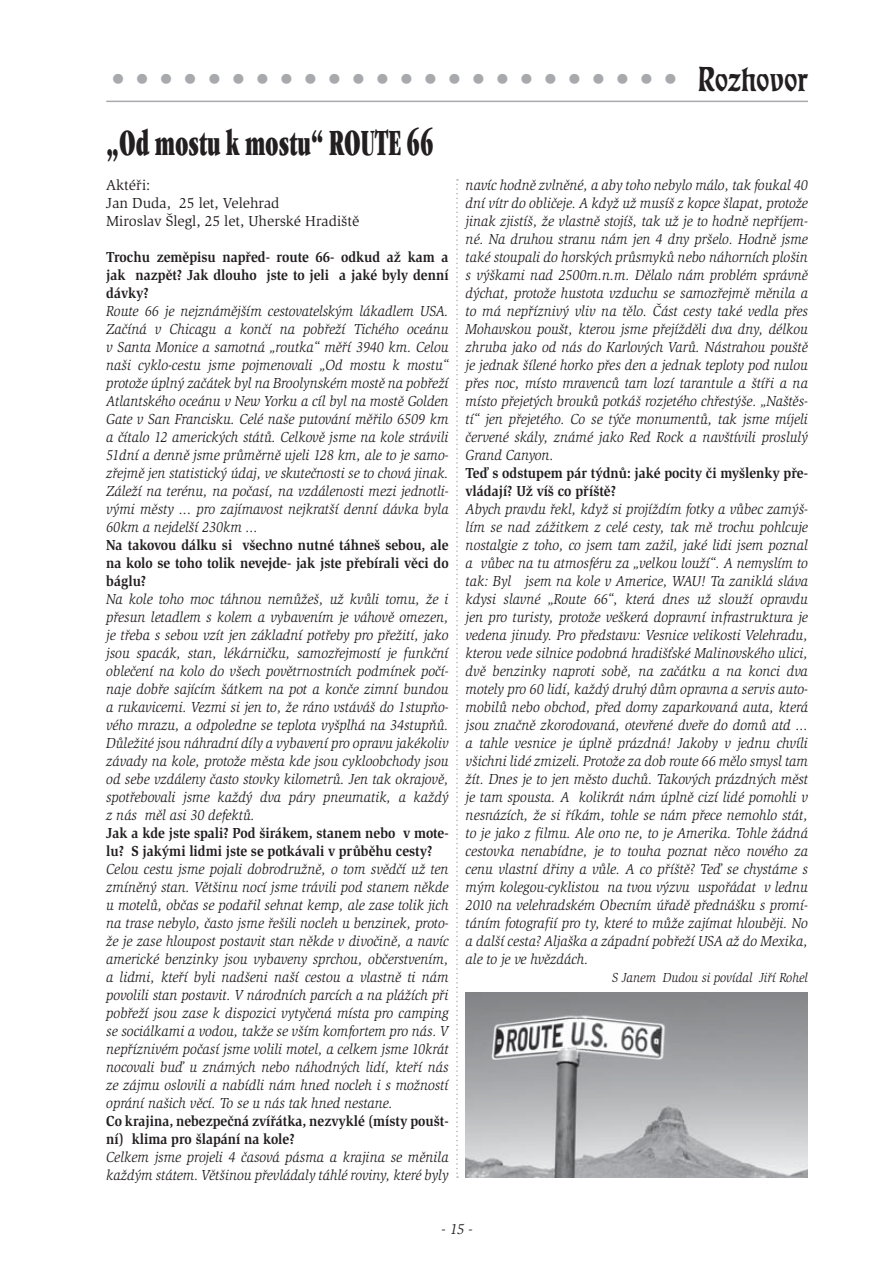
<style>
.page{position:relative;width:893px;height:1263px;background:#fff}
.page>*{position:absolute;margin:0;border:0;box-sizing:border-box;transform-origin:0 0}
.t1{font:36px "Eckmann DCE";color:#a7a9ac}
.t2{font:36px "Garamond Itc TCE Ultr Cond";color:#231f20;scale:.7 1}
.t3{font:italic 15px/18px "Slimbach Itc TCE";color:#231f20;text-align:justify;scale:.91 1}
.t4{font:700 15px/18px "Slimbach Itc TCE";color:#231f20;scale:.91 1}
.t5{font:15px/18px "Slimbach Itc TCE";color:#231f20}
.t6{font:italic 15px "Slimbach Itc TCE";color:#231f20}
.t7{font:italic 13.5px "Slimbach Itc TCE";color:#231f20;scale:.91 1}
.s1{color:#231f20}
</style>
<div class="page">
<hr style="left:106px;top:101px;width:702px;height:1px;background:#a7a9ac">
<img style="left:466px;top:992px;width:342px;height:186px">
<svg style="left:456px;top:179px;width:2px;height:999px"></svg>
<h1 class="t1" style="left:106px;top:65px;width:703px">•••••••••••••••••••••••• <span class="s1">Rozhovor</span></h1>
<h1 class="t2" style="left:106px;top:127px;width:469px">„Od mostu k mostu“ ROUTE 66</h1>
<p class="t5" style="left:106px;top:177px;width:255px">Aktéři:<br>Jan Duda, 25 let, Velehrad<br>Miroslav Šlegl, 25 let, Uherské Hradiště</p>
<p class="t4" style="left:106px;top:249px;width:378px;text-align:justify">Trochu zeměpisu napřed- route 66- odkud až kam a jak nazpět? Jak dlouho jste to jeli a jaké byly denní dávky?</p>
<p class="t3" style="left:106px;top:303px;width:378px">Route 66 je nejznámějším cestovatelským lákadlem USA.<br>Začíná v Chicagu a končí na pobřeží Tichého oceánu v Santa Monice a samotná „routka“ měří 3940 km. Celou naši cyklo-cestu jsme pojmenovali „Od mostu k mostu“ protože úplný začátek byl na Broolynském mostě na pobřeží Atlantského oceánu v New Yorku a cíl byl na mostě Golden Gate v San Francisku. Celé naše putování měřilo 6509 km a čítalo 12 amerických států. Celkově jsme na kole strávili 51dní a denně jsme průměrně ujeli 128 km, ale to je samo&shy;zřejmě jen statistický údaj, ve skutečnosti se to chová jinak.<br>Záleží na terénu, na počasí, na vzdálenosti mezi jednotli&shy;vými městy ... pro zajímavost nejkratší denní dávka byla 60km a nejdelší 230km ...</p>
<p class="t4" style="left:106px;top:537px;width:378px;text-align:justify">Na takovou dálku si všechno nutné táhneš sebou, ale na kolo se toho tolik nevejde- jak jste přebírali věci do báglu?</p>
<p class="t3" style="left:106px;top:591px;width:378px">Na kole toho moc táhnou nemůžeš, už kvůli tomu, že i přesun letadlem s kolem a vybavením je váhově omezen, je třeba s sebou vzít jen základní potřeby pro přežití, jako jsou spacák, stan, lékárničku, samozřejmostí je funkční oblečení na kolo do všech povětrnostních podmínek počí&shy;naje dobře sajícím šátkem na pot a konče zimní bundou a rukavicemi. Vezmi si jen to, že ráno vstáváš do 1stupňo&shy;vého mrazu, a odpoledne se teplota vyšplhá na 34stupňů.<br>Důležité jsou náhradní díly a vybavení pro opravu jakékoliv závady na kole, protože města kde jsou cykloobchody jsou od sebe vzdáleny často stovky kilometrů. Jen tak okrajově, spotřebovali jsme každý dva páry pneumatik, a každý z nás měl asi 30 defektů.</p>
<p class="t4" style="left:106px;top:825px;width:378px">Jak a kde jste spali? Pod širákem, stanem nebo v mote&shy;lu? S jakými lidmi jste se potkávali v průběhu cesty?</p>
<p class="t3" style="left:106px;top:861px;width:378px">Celou cestu jsme pojali dobrodružně, o tom svědčí už ten zmíněný stan. Většinu nocí jsme trávili pod stanem někde u motelů, občas se podařil sehnat kemp, ale zase tolik jich na trase nebylo, často jsme řešili nocleh u benzinek, proto&shy;že je zase hloupost postavit stan někde v divočině, a navíc americké benzinky jsou vybaveny sprchou, občerstvením, a lidmi, kteří byli nadšeni naší cestou a vlastně ti nám povolili stan postavit. V národních parcích a na plážích při pobřeží jsou zase k dispozici vytyčená místa pro camping se sociálkami a vodou, takže se vším komfortem pro nás. V nepříznivém počasí jsme volili motel, a celkem jsme 10krát nocovali buď u známých nebo náhodných lidí, kteří nás ze zájmu oslovili a nabídli nám hned nocleh i s možností oprání našich věcí. To se u nás tak hned nestane.</p>
<p class="t4" style="left:106px;top:1113px;width:378px">Co krajina, nebezpečná zvířátka, nezvyklé (místy poušt&shy;ní) klima pro šlapání na kole?</p>
<p class="t3" style="left:106px;top:1149px;width:378px">Celkem jsme projeli 4 časová pásma a krajina se měnila každým státem. Většinou převládaly táhlé roviny, které byly</p>
<p class="t3" style="left:466px;top:177px;width:378px">navíc hodně zvlněné, a aby toho nebylo málo, tak foukal 40 dní vítr do obličeje. A když už musíš z kopce šlapat, protože jinak zjistíš, že vlastně stojíš, tak už je to hodně nepříjem&shy;né. Na druhou stranu nám jen 4 dny pršelo. Hodně jsme také stoupali do horských průsmyků nebo náhorních plošin s výškami nad 2500m.n.m. Dělalo nám problém správně dýchat, protože hustota vzduchu se samozřejmě měnila a to má nepříznivý vliv na tělo. Část cesty také vedla přes Mohavskou poušt, kterou jsme přejížděli dva dny, délkou zhruba jako od nás do Karlových Varů. Nástrahou pouště je jednak šílené horko přes den a jednak teploty pod nulou přes noc, místo mravenců tam lozí tarantule a štíři a na místo přejetých brouků potkáš rozjetého chřestýše. „Naštěs&shy;tí“ jen přejetého. Co se týče monumentů, tak jsme míjeli červené skály, známé jako Red Rock a navštívili proslulý Grand Canyon.</p>
<p class="t4" style="left:466px;top:465px;width:378px">Teď s odstupem pár týdnů: jaké pocity či myšlenky pře&shy;vládají? Už víš co příště?</p>
<p class="t3" style="left:466px;top:501px;width:378px">Abych pravdu řekl, když si projíždím fotky a vůbec zamýš&shy;lím se nad zážitkem z celé cesty, tak mě trochu pohlcuje nostalgie z toho, co jsem tam zažil, jaké lidi jsem poznal a vůbec na tu atmosféru za „velkou louží“. A nemyslím to tak: Byl jsem na kole v Americe, WAU! Ta zaniklá sláva kdysi slavné „Route 66“, která dnes už slouží opravdu jen pro turisty, protože veškerá dopravní infrastruktura je vedena jinudy. Pro představu: Vesnice velikosti Velehradu, kterou vede silnice podobná hradišťské Malinovského ulici, dvě benzinky naproti sobě, na začátku a na konci dva motely pro 60 lidí, každý druhý dům opravna a servis auto&shy;mobilů nebo obchod, před domy zaparkovaná auta, která jsou značně zkorodovaná, otevřené dveře do domů atd ... a tahle vesnice je úplně prázdná! Jakoby v jednu chvíli všichni lidé zmizeli. Protože za dob route 66 mělo smysl tam žít. Dnes je to jen město duchů. Takových prázdných měst je tam spousta. A kolikrát nám úplně cizí lidé pomohli v nesnázích, že si říkám, tohle se nám přece nemohlo stát, to je jako z filmu. Ale ono ne, to je Amerika. Tohle žádná cestovka nenabídne, je to touha poznat něco nového za cenu vlastní dřiny a vůle. A co příště? Teď se chystáme s mým kolegou-cyklistou na tvou výzvu uspořádat v lednu 2010 na velehradském Obecním úřadě přednášku s promí&shy;táním fotografií pro ty, které to může zajímat hlouběji. No a další cesta? Aljaška a západní pobřeží USA až do Mexika, ale to je ve hvězdách.</p>
<p class="t7" style="left:612px;top:971px;width:217px">S Janem Dudou si povídal Jiří Rohel</p>
<p class="t6" style="left:442px;top:1221px;width:33px">- 15 -</p>
</div>
